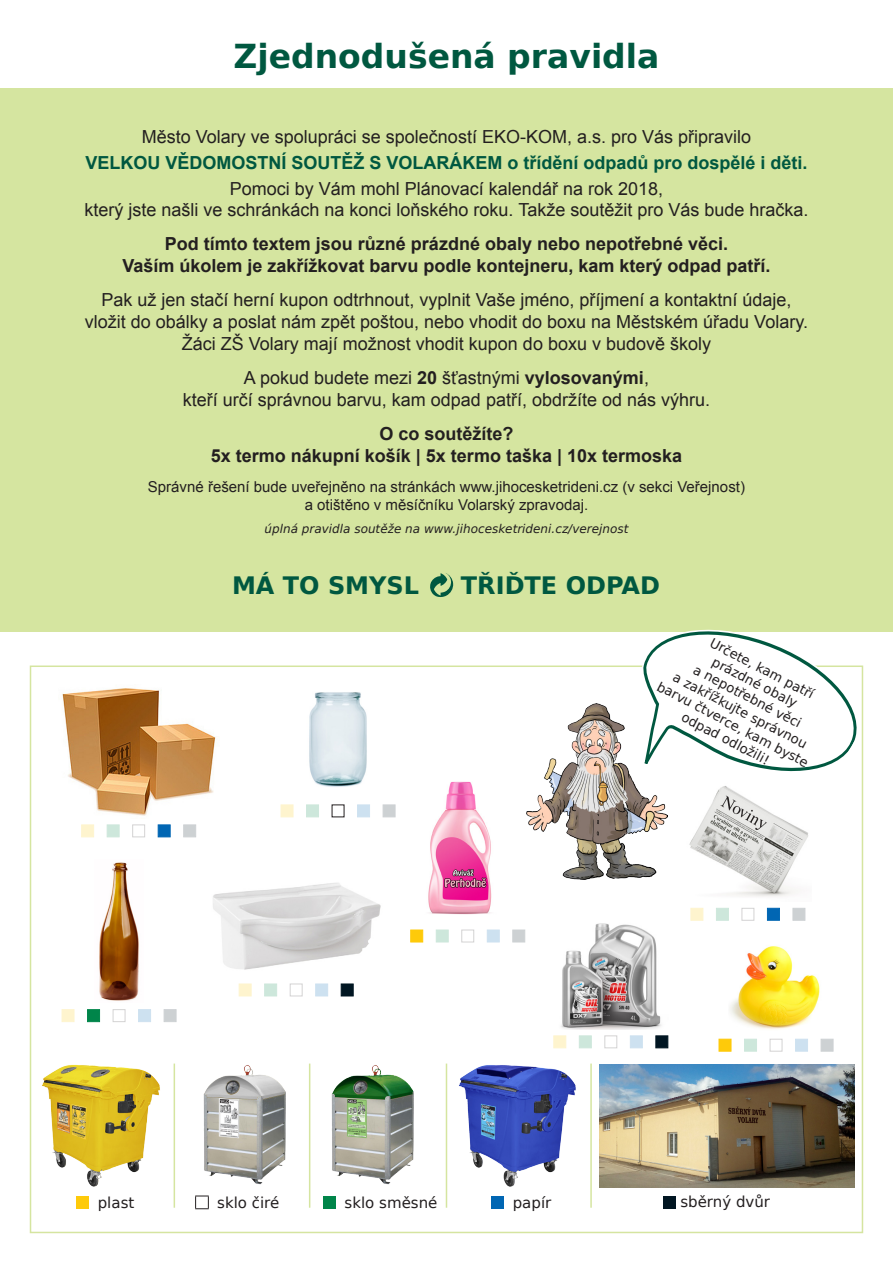
<style>
.page{position:relative;width:893px;height:1263px;background:#fff}
.page>*{position:absolute;margin:0;border:0;box-sizing:border-box;transform-origin:0 0}
.t1{font:700 33px "DejaVu Sans";color:#005840}
.t2{font:700 24px "DejaVu Sans";color:#005840}
.t3{font:18px "Arial";color:#231f20}
.t4{font:700 18px "Arial";color:#231f20}
.t5{font:700 18px "Arial";color:#005840}
.t6{font:15px "Arial";color:#231f20}
.t7{font:15px "DejaVu Sans";color:#231f20}
.t8{font:13.2px "DejaVu Sans";color:#231f20}
.t9{font:italic 12px "DejaVu Sans";color:#231f20}
.s1{font-weight:700}
</style>
<div class="page">
<img style="left:213px;top:883px;width:168px;height:87px">
<div style="left:239px;top:983px;width:13px;height:13px;background:#fef4ce"></div>
<div style="left:264px;top:983px;width:13px;height:13px;background:#cde7db"></div>
<div style="left:315px;top:983px;width:13px;height:13px;background:#cde1f0"></div>
<div style="left:341px;top:983px;width:13px;height:13px;background:#011622;border:1px solid #011622"></div>
<div style="left:0;top:88px;width:893px;height:543px;background:#d5e5a0"></div>
<svg style="left:430px;top:573px;width:23px;height:24px"></svg>
<img style="left:62px;top:688px;width:155px;height:128px">
<svg style="left:598px;top:629px;width:280px;height:221px"></svg>
<img style="left:526px;top:703px;width:141px;height:176px">
<img style="left:459px;top:1065px;width:117px;height:122px">
<hr style="left:174px;top:1063px;width:1px;height:145px;background:#d5e5a0">
<hr style="left:446px;top:1063px;width:1px;height:145px;background:#d5e5a0">
<hr style="left:309px;top:1063px;width:1px;height:145px;background:#d5e5a0">
<hr style="left:590px;top:1063px;width:2px;height:145px;background:#d5e5a0">
<div style="left:81px;top:824px;width:13px;height:13px;background:#fef4ce"></div>
<div style="left:107px;top:824px;width:13px;height:13px;background:#cde7db"></div>
<div style="left:158px;top:824px;width:13px;height:13px;background:#0166b3;border:1px solid #0166b3"></div>
<div style="left:183px;top:824px;width:13px;height:13px;background:#cdd1d3"></div>
<img style="left:685px;top:781px;width:126px;height:116px">
<div style="left:690px;top:908px;width:13px;height:13px;background:#fef4ce"></div>
<div style="left:716px;top:908px;width:13px;height:13px;background:#cde7db"></div>
<div style="left:767px;top:908px;width:13px;height:13px;background:#0166b3;border:1px solid #0166b3"></div>
<div style="left:793px;top:908px;width:12px;height:13px;background:#cdd1d3"></div>
<img style="left:730px;top:946px;width:90px;height:83px">
<div style="left:719px;top:1039px;width:12px;height:12px;background:#feca0a;border:1px solid #feca0a"></div>
<div style="left:744px;top:1039px;width:13px;height:12px;background:#cde7db"></div>
<div style="left:795px;top:1039px;width:13px;height:12px;background:#cde1f0"></div>
<div style="left:821px;top:1039px;width:12px;height:12px;background:#cdd1d3"></div>
<img style="left:428px;top:781px;width:64px;height:134px">
<div style="left:410px;top:930px;width:13px;height:12px;background:#feca0a;border:1px solid #feca0a"></div>
<div style="left:436px;top:930px;width:13px;height:12px;background:#cde7db"></div>
<div style="left:487px;top:930px;width:13px;height:12px;background:#cde1f0"></div>
<div style="left:512px;top:930px;width:13px;height:12px;background:#cdd1d3"></div>
<img style="left:99px;top:862px;width:40px;height:139px">
<div style="left:62px;top:1009px;width:12px;height:13px;background:#fef4ce"></div>
<div style="left:87px;top:1009px;width:13px;height:13px;background:#00854a;border:1px solid #00854a"></div>
<div style="left:138px;top:1009px;width:13px;height:13px;background:#cde1f0"></div>
<div style="left:164px;top:1009px;width:12px;height:13px;background:#cdd1d3"></div>
<img style="left:309px;top:692px;width:58px;height:95px">
<div style="left:281px;top:804px;width:12px;height:13px;background:#fef4ce"></div>
<div style="left:306px;top:804px;width:13px;height:13px;background:#cde7db"></div>
<div style="left:357px;top:804px;width:13px;height:13px;background:#cde1f0"></div>
<div style="left:383px;top:804px;width:12px;height:13px;background:#cdd1d3"></div>
<img style="left:561px;top:923px;width:101px;height:106px">
<div style="left:553px;top:1035px;width:13px;height:13px;background:#fef4ce"></div>
<div style="left:579px;top:1035px;width:13px;height:13px;background:#cde7db"></div>
<div style="left:630px;top:1035px;width:13px;height:13px;background:#cde1f0"></div>
<div style="left:655px;top:1035px;width:13px;height:13px;background:#011622;border:1px solid #011622"></div>
<img style="left:42px;top:1064px;width:118px;height:123px">
<div style="left:77px;top:1195px;width:12px;height:13px;background:#feca0a"></div>
<div style="left:491px;top:1195px;width:13px;height:13px;background:#0166b3"></div>
<svg style="left:195px;top:1195px;width:14px;height:14px"></svg>
<div style="left:323px;top:1195px;width:13px;height:13px;background:#00854a"></div>
<img style="left:203px;top:1065px;width:83px;height:120px">
<img style="left:331px;top:1065px;width:83px;height:120px">
<img style="left:600px;top:1064px;width:255px;height:124px">
<div style="left:663px;top:1195px;width:13px;height:13px;background:#011622"></div>
<p class="t1" style="left:233px;top:29px;width:428px">Zjednodušená pravidla</p>
<p class="t3" style="left:142px;top:125px;width:611px">Město Volary ve spolupráci se společností EKO-KOM, a.s. pro Vás připravilo</p>
<p class="t5" style="left:85px;top:150px;width:724px">VELKOU VĚDOMOSTNÍ SOUTĚŽ S VOLARÁKEM o třídění odpadů pro dospělé i děti.</p>
<p class="t3" style="left:230px;top:176px;width:435px">Pomoci by Vám mohl Plánovací kalendář na rok 2018,</p>
<p class="t3" style="left:84px;top:198px;width:726px">který jste našli ve schránkách na konci loňského roku. Takže soutěžit pro Vás bude hračka.</p>
<p class="t4" style="left:165px;top:232px;width:565px">Pod tímto textem jsou různé prázdné obaly nebo nepotřebné věci.</p>
<p class="t4" style="left:122px;top:254px;width:650px">Vaším úkolem je zakřížkovat barvu podle kontejneru, kam který odpad patří.</p>
<p class="t3" style="left:101px;top:288px;width:692px">Pak už jen stačí herní kupon odtrhnout, vyplnit Vaše jméno, příjmení a kontaktní údaje,</p>
<p class="t3" style="left:85px;top:310px;width:725px">vložit do obálky a poslat nám zpět poštou, nebo vhodit do boxu na Městském úřadu Volary.</p>
<p class="t3" style="left:182px;top:331px;width:531px">Žáci ZŠ Volary mají možnost vhodit kupon do boxu v budově školy</p>
<p class="t3" style="left:244px;top:366px;width:406px">A pokud budete mezi <span class="s1">20</span> šťastnými <span class="s1">vylosovanými</span>,</p>
<p class="t3" style="left:183px;top:387px;width:529px">kteří určí správnou barvu, kam odpad patří, obdržíte od nás výhru.</p>
<p class="t4" style="left:379px;top:422px;width:136px">O co soutěžíte?</p>
<p class="t4" style="left:211px;top:443px;width:473px">5x termo nákupní košík | 5x termo taška | 10x termoska</p>
<p class="t6" style="left:148px;top:477px;width:598px">Správné řešení bude uveřejněno na stránkách www.jihocesketrideni.cz (v sekci Veřejnost)</p>
<p class="t6" style="left:305px;top:495px;width:285px">a otištěno v měsíčníku Volarský zpravodaj.</p>
<p class="t9" style="left:265px;top:520px;width:365px">úplná pravidla soutěže na www.jihocesketrideni.cz/verejnost</p>
<p class="t2" style="left:232px;top:566px;width:189px">MÁ TO SMYSL</p>
<p class="t2" style="left:461px;top:566px;width:201px">TŘIĎTE ODPAD</p>
<p class="t8" style="left:716px;top:632px;width:117px;rotate:28deg">Určete, kam patří</p>
<p class="t8" style="left:718px;top:651px;width:95px;rotate:28deg">prázdné obaly</p>
<p class="t8" style="left:700px;top:659px;width:121px;rotate:28deg">a nepotřebné věci</p>
<p class="t8" style="left:679px;top:666px;width:151px;rotate:28deg">a zakřížkujte správnou</p>
<p class="t8" style="left:663px;top:675px;width:170px;rotate:28deg">barvu čtverce, kam byste</p>
<p class="t8" style="left:688px;top:706px;width:98px;rotate:28deg">odpad odložili!</p>
<p class="t7" style="left:98px;top:1190px;width:38px">plast</p>
<p class="t7" style="left:217px;top:1190px;width:64px">sklo čiré</p>
<p class="t7" style="left:345px;top:1190px;width:94px">sklo směsné</p>
<p class="t7" style="left:513px;top:1190px;width:40px">papír</p>
<p class="t7" style="left:680px;top:1189px;width:91px">sběrný dvůr</p>
</div>
